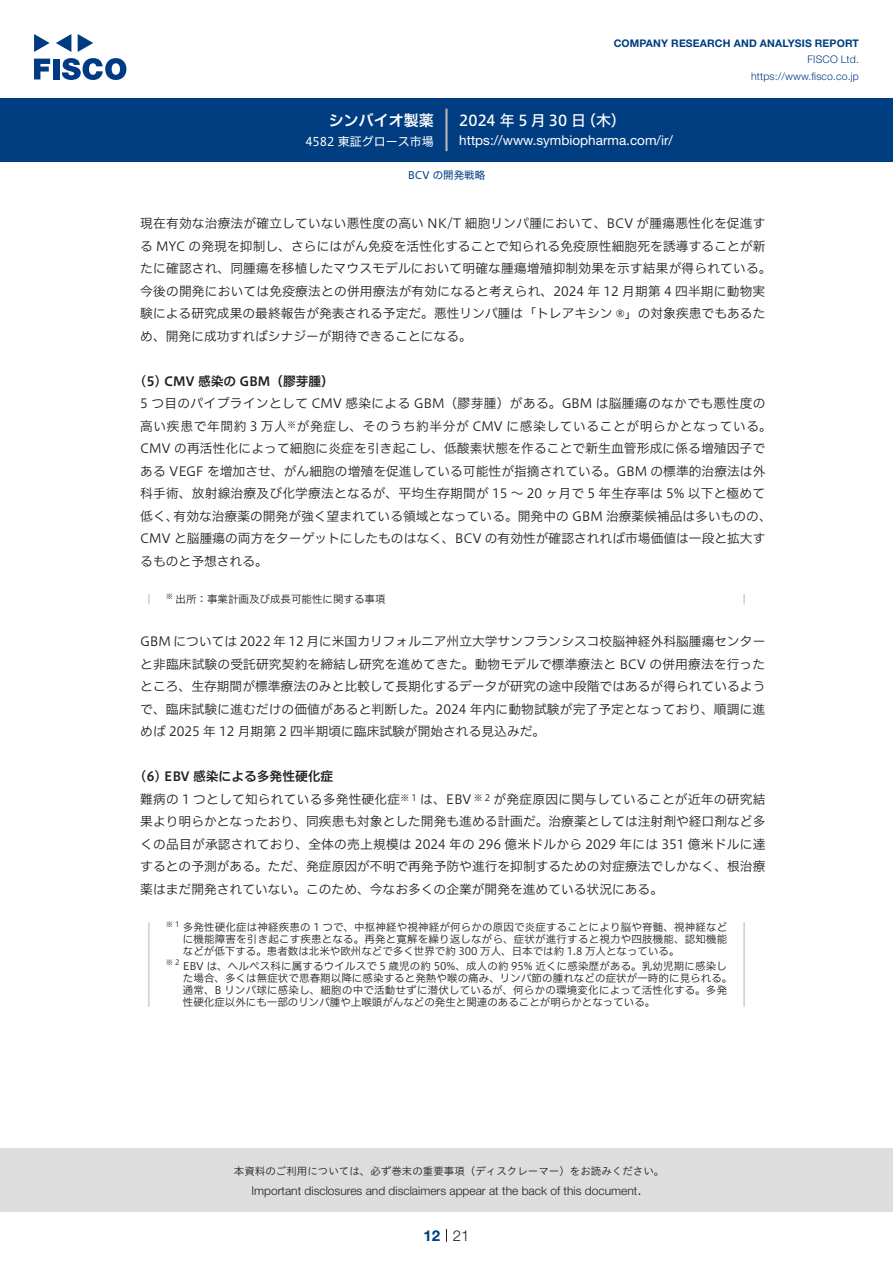
<style>
.page{position:relative;width:893px;height:1263px;background:#fff}
.page>*{position:absolute;margin:0;border:0;box-sizing:border-box;transform-origin:0 0}
.t1{font:15px "Hiragino UD Sans F Std N W5";letter-spacing:.01em;color:#fff}
.t2{font:15px "Hiragino UD Sans F Std N W6";color:#fff}
.t3{font:300 15px "Helvetica Neue LT Std";color:#231f20}
.t4{font:700 15px "Helvetica Neue LT Std";color:#003d81}
.t5{font:13.5px "Helvetica Neue LT Std";color:#fff}
.本文3mm{font:12.75px/22.5px "Hiragino UD Sans F Std N W3";letter-spacing:.005em;color:#231f20}
.本文3mm-2{font:12.75px/22.5px "Hiragino UD Sans F Std N W3";letter-spacing:.025em;color:#231f20}
.小タイトル3mm{font:12.75px "Hiragino UD Sans F Std N W6";color:#231f20}
.本文3mm-3{font:12.75px "Hiragino UD Sans F Std N W3";letter-spacing:.045em;color:#231f20}
.t6{font:300 12px "Helvetica Neue LT Std";color:#231f20}
.t7{font:12px "Hiragino UD Sans F Std N W4";color:#fff}
.t8{font:10.5px/12px "Hiragino UD Sans F Std N W3";letter-spacing:.015em;color:#231f20}
.t9{font:10.5px "Hiragino UD Sans Std W3";color:#231f20}
.t10{font:700 10.5px "Helvetica Neue LT Std";letter-spacing:.015em;color:#003d81}
.t11{font:300 10.5px/16.5px "Helvetica Neue LT Std";letter-spacing:.015em;color:#003d81;text-align:right}
.ヘッダー{font:10.5px "Hiragino UD Sans F Std N W4";color:#003d81}
.本文3mm-4{font:8.85px "Hiragino UD Sans F Std N W3";color:#231f20}
.t12{font:7.35px "Hiragino UD Sans F Std N W3";color:#231f20}
</style>
<div class="page">
<div style="left:0;top:1148px;width:893px;height:64px;background:#ddd"></div>
<svg style="left:34px;top:59px;width:16px;height:20px"></svg>
<div style="left:53px;top:59px;width:6px;height:20px;background:#003a83"></div>
<svg style="left:62px;top:58px;width:64px;height:22px"></svg>
<svg style="left:34px;top:34px;width:16px;height:18px"></svg>
<svg style="left:78px;top:34px;width:15px;height:18px"></svg>
<svg style="left:56px;top:34px;width:15px;height:18px"></svg>
<div style="left:0;top:98px;width:893px;height:64px;background:#003d81"></div>
<hr style="left:445px;top:109px;width:3px;height:42px;background:#b5b5b6">
<svg style="left:446px;top:1229px;width:1px;height:13px"></svg>
<svg style="left:148px;top:594px;width:2px;height:10px"></svg>
<svg style="left:743px;top:594px;width:2px;height:10px"></svg>
<hr style="left:148px;top:922px;width:2px;height:85px;background:#d3d3d3">
<hr style="left:743px;top:922px;width:2px;height:85px;background:#d3d3d3">
<p class="t2" style="left:329px;top:109px;width:107px">シンバイオ製薬</p>
<p class="t7" style="left:305px;top:132px;width:130px">4582 東証グロース市場</p>
<p class="t10" style="left:614px;top:37px;width:247px">COMPANY RESEARCH AND ANALYSIS REPORT</p>
<p class="t11" style="left:751px;top:51px;width:109px">FISCO Ltd. https://www.fisco.co j p.</p>
<p class="t1" style="left:581px;top:109px;width:46px">（木(</p>
<p class="t1" style="left:459px;top:109px;width:128px">2024 年 5月30 日</p>
<p class="t5" style="left:459px;top:132px;width:215px">https://www.symbiopharma.com /i r/</p>
<p class="ヘッダー" style="left:408px;top:167px;width:79px">BCV の開発戦略</p>
<p class="本文3mm" style="left:140px;top:211px;width:633px">現在有効な治療法が確立していない悪性度の高い NK T/ 細胞リンパ腫において、BCV が腫瘍悪性化を促進する MYC の発現を抑制し、さらにはがん免疫を活性化することで知られる免疫原性細胞死を誘導することが新たに確認され、同腫瘍を移植したマウスモデルにおいて明確な腫瘍増殖抑制効果を示す結果が得られている。今後の開発においては免疫療法との併用療法が有効になると考えられ、2024 年 12 月期第 4 四半期に動物実験による研究成果の最終報告が発表される予定だ。悪性リンパ腫は「トレアキシン ®」の対象疾患でもあるため、開発に成功すればシナジーが期待できることになる。</p>
<p class="小タイトル3mm" style="left:140px;top:371px;width:195px">5( ) CMV 感染の GBM（膠芽腫(</p>
<p class="本文3mm-2" style="left:297px;top:391px;width:477px;text-indent:-156px">5 つ目のパイプラインとして CMV 感染による GBM（膠芽腫）がある。GBM は脳腫瘍のなかでも悪性度のが発症し、そのうち約半分が CMV に感染していることが明らかとなっている。</p>
<p class="本文3mm-3" style="left:140px;top:416px;width:148px">高い疾患で年間約 3 万人</p>
<p class="本文3mm" style="left:140px;top:436px;width:626px">CMV の再活性化によって細胞に炎症を引き起こし、低酸素状態を作ることで新生血管形成に係る増殖因子で</p>
<p class="本文3mm" style="left:140px;top:459px;width:627px">ある VEGF を増加させ、がん細胞の増殖を促進している可能性が指摘されている。GBM の標準的治療法は外</p>
<p class="本文3mm" style="left:140px;top:481px;width:626px">科手術、放射線治療及び化学療法となるが、平均生存期間が 15 ～ 20 ヶ月で 5 年生存率は 5% 以下と極めて</p>
<p class="本文3mm" style="left:174px;top:504px;width:600px">有効な治療薬の開発が強く望まれている領域となっている。開発中の GBM 治療薬候補品は多いものの、</p>
<p class="本文3mm-4" style="left:287px;top:418px;width:10px">※</p>
<p class="本文3mm" style="left:140px;top:504px;width:627px">低く、<br>CMV と脳腫瘍の両方をターゲットにしたものはなく、BCV の有効性が確認されれば市場価値は一段と拡大するものと予想される。</p>
<p class="t8" style="left:176px;top:593px;width:211px">出所：事業計画及び成長可能性に関する事項</p>
<p class="t12" style="left:166px;top:591px;width:9px">※</p>
<p class="本文3mm" style="left:140px;top:630px;width:627px;text-align:justify">GBM については 2022 年 12 月に米国カリフォルニア州立大学サンフランシスコ校脳神経外科脳腫瘍センターと非臨床試験の受託研究契約を締結し研究を進めてきた。動物モデルで標準療法と BCV の併用療法を行ったところ、生存期間が標準療法のみと比較して長期化するデータが研究の途中段階ではあるが得られているようで、臨床試験に進むだけの価値があると判断した。2024 年内に動物試験が完了予定となっており、順調に進めば 2025 年 12 月期第 2 四半期頃に臨床試験が開始される見込みだ。</p>
<p class="小タイトル3mm" style="left:140px;top:767px;width:195px">6( ) EBV 感染による多発性硬化症</p>
<p class="本文3mm" style="left:494px;top:787px;width:273px">が発症原因に関与していることが近年の研究結</p>
<p class="本文3mm" style="left:140px;top:787px;width:627px">難病の 1 つとして知られている多発性硬化症<br>果より明らかとなったおり、同疾患も対象とした開発も進める計画だ。治療薬としては注射剤や経口剤など多くの品目が承認されており、全体の売上規模は 2024 年の 296 億米ドルから 2029 年には 351 億米ドルに達するとの予測がある。ただ、発症原因が不明で再発予防や進行を抑制するための対症療法でしかなく、根治療薬はまだ開発されていない。このため、今なお多くの企業が開発を進めている状況にある。</p>
<p class="t8" style="left:183px;top:921px;width:546px">多発性硬化症は神経疾患の 1 つで、中枢神経や視神経が何らかの原因で炎症することにより脳や脊髄、視神経など</p>
<p class="本文3mm" style="left:420px;top:787px;width:53px">は、EBV</p>
<p class="本文3mm-4" style="left:400px;top:791px;width:18px">※ 1</p>
<p class="本文3mm-4" style="left:474px;top:791px;width:18px">※ 2</p>
<p class="t12" style="left:166px;top:919px;width:15px">※1</p>
<p class="t8" style="left:183px;top:933px;width:546px">に機能障害を引き起こす疾患となる。再発と寛解を繰り返しながら、症状が進行すると視力や四肢機能、認知機能</p>
<p class="t8" style="left:183px;top:959px;width:546px">EBV は、ヘルペス科に属するウイルスで 5 歳児の約 50%、成人の約 95% 近くに感染歴がある。乳幼児期に感染し</p>
<p class="t8" style="left:183px;top:945px;width:498px">などが低下する。患者数は北米や欧州などで多く世界で約 300 万人、日本では約 1.8 万人となっている。</p>
<p class="t8" style="left:183px;top:971px;width:551px">た場合、多くは無症状で思春期以降に感染すると発熱や喉の痛み、リンパ節の腫れなどの症状が一時的に見られる。通常、B リンパ球に感染し、細胞の中で活動せずに潜伏しているが、何らかの環境変化によって活性化する。多発性硬化症以外にも一部のリンパ腫や上喉頭がんなどの発生と関連のあることが明らかとなっている。</p>
<p class="t12" style="left:166px;top:957px;width:15px">※2</p>
<p class="t9" style="left:234px;top:1163px;width:432px">本資料のご利用については、必ず巻末の重要事項（ディスクレーマー）をお読みください。</p>
<p class="t3" style="left:637px;top:1180px;width:6px">.</p>
<p class="t6" style="left:251px;top:1183px;width:387px">Important disclosures and disclaimers appear at the back of this document</p>
<p class="t4" style="left:423px;top:1226px;width:18px">12</p>
<p class="t3" style="left:453px;top:1226px;width:18px">21</p>
</div>
